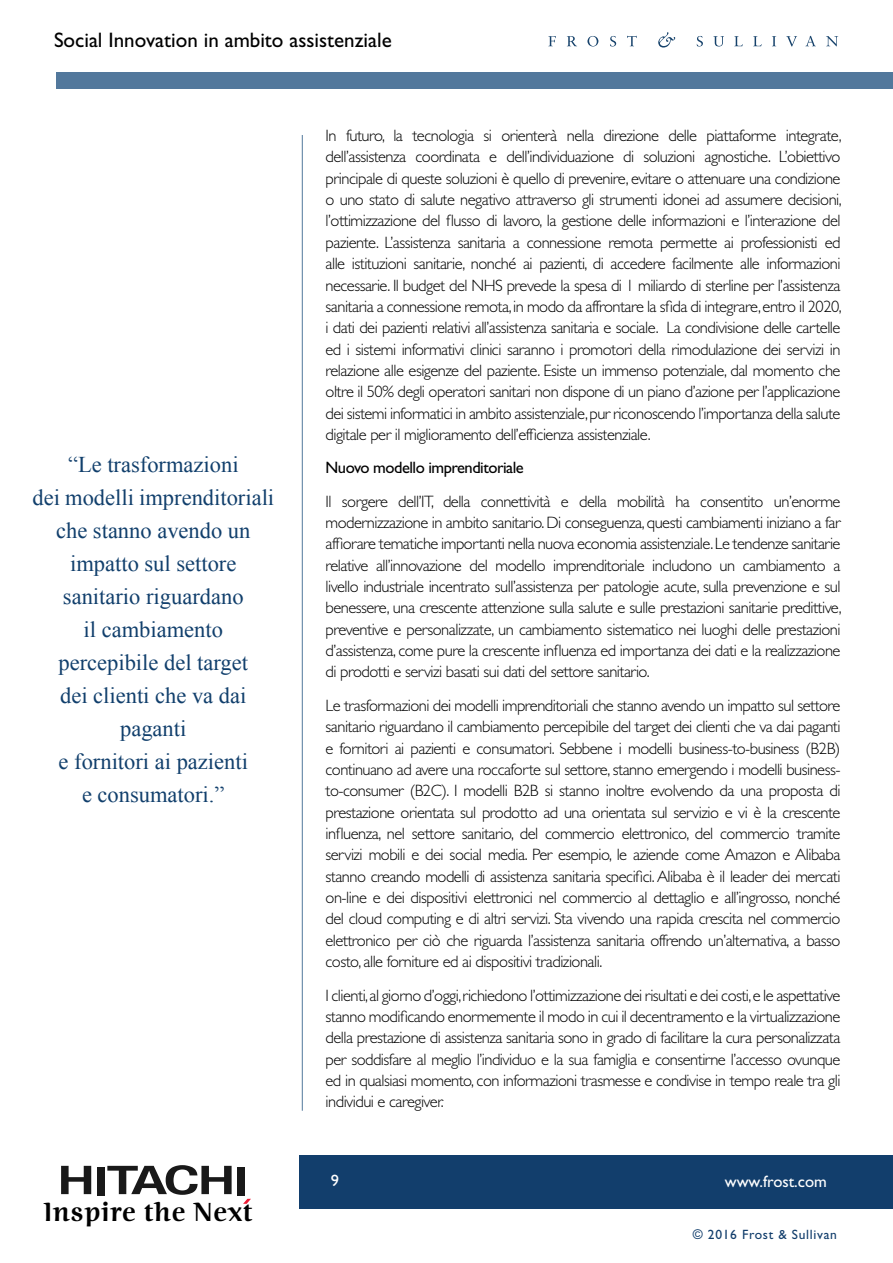
<style>
.page{position:relative;width:893px;height:1263px;background:#fff}
.page>*{position:absolute;margin:0;border:0;box-sizing:border-box;transform-origin:0 0}
.t1{font:700 27px "Ninfa W00";letter-spacing:.02em;color:#000}
.t2{font:22.5px/33px "Times New Roman";color:#113f6c;text-align:center}
.t3{font:21px "Gill Sans Std";color:#000}
.t4{font:300 16.5px/21.3px "Gill Sans Std";letter-spacing:-.03em;color:#000;text-align:justify}
.t5{font:16.5px "Gill Sans Std";letter-spacing:-.03em;color:#000}
.t6{font:16.5px "Gill Sans Std";color:#fff}
.t7{font:13.5px "Gill Sans Std";letter-spacing:.05em;color:#123e6c}
</style>
<div class="page">
<div style="left:56px;top:72px;width:837px;height:16px;background:#52789c"></div>
<svg style="left:548px;top:36px;width:8px;height:10px"></svg>
<svg style="left:567px;top:36px;width:10px;height:10px"></svg>
<svg style="left:587px;top:36px;width:11px;height:11px"></svg>
<svg style="left:610px;top:36px;width:6px;height:11px"></svg>
<svg style="left:627px;top:36px;width:10px;height:10px"></svg>
<svg style="left:697px;top:36px;width:6px;height:11px"></svg>
<svg style="left:713px;top:36px;width:11px;height:11px"></svg>
<svg style="left:734px;top:36px;width:9px;height:10px"></svg>
<svg style="left:753px;top:36px;width:9px;height:10px"></svg>
<svg style="left:772px;top:36px;width:4px;height:10px"></svg>
<svg style="left:786px;top:36px;width:11px;height:11px"></svg>
<svg style="left:805px;top:36px;width:11px;height:10px"></svg>
<svg style="left:826px;top:36px;width:12px;height:10px"></svg>
<svg style="left:658px;top:32px;width:17px;height:16px"></svg>
<div style="left:299px;top:1155px;width:594px;height:54px;background:#123e6c"></div>
<div style="left:237px;top:1167px;width:8px;height:29px;background:#191919"></div>
<svg style="left:61px;top:1166px;width:30px;height:28px"></svg>
<div style="left:97px;top:1167px;width:8px;height:29px;background:#191919"></div>
<svg style="left:107px;top:1165px;width:125px;height:30px"></svg>
<svg style="left:243px;top:1199px;width:8px;height:5px"></svg>
<hr style="left:302px;top:135px;width:1px;height:976px;background:#52789b">
<p class="t3" style="left:54px;top:28px;width:339px">Social Innovation in ambito assistenziale</p>
<h2 class="t2" style="left:32px;top:447px;width:243px">“Le trasformazioni<br>dei modelli imprenditoriali che stanno avendo un impatto sul settore sanitario riguardano<br>il cambiamento percepibile del target<br>dei clienti che va dai paganti<br>e fornitori ai pazienti<br>e consumatori.”</h2>
<h1 class="t1" style="left:44px;top:1196px;width:211px">Inspire the Next</h1>
<p class="t4" style="left:325px;top:125px;width:518px">In futuro, la tecnologia si orienterà nella direzione delle piattaforme integrate, dell’assistenza coordinata e dell’individuazione di soluzioni agnostiche. L’obiettivo principale di queste soluzioni è quello di prevenire, evitare o attenuare una condizione o uno stato di salute negativo attraverso gli strumenti idonei ad assumere decisioni, l’ottimizzazione del flusso di lavoro, la gestione delle informazioni e l’interazione del paziente. L’assistenza sanitaria a connessione remota permette ai professionisti ed alle istituzioni sanitarie, nonché ai pazienti, di accedere facilmente alle informazioni necessarie. Il budget del NHS prevede la spesa di 1 miliardo di sterline per l’assistenza sanitaria a connessione remota, in modo da affrontare la sfida di integrare, entro il 2020, i dati dei pazienti relativi all’assistenza sanitaria e sociale. La condivisione delle cartelle ed i sistemi informativi clinici saranno i promotori della rimodulazione dei servizi in relazione alle esigenze del paziente. Esiste un immenso potenziale, dal momento che oltre il 50% degli operatori sanitari non dispone di un piano d’azione per l’applicazione dei sistemi informatici in ambito assistenziale, pur riconoscendo l’importanza della salute digitale per il miglioramento dell’efficienza assistenziale.</p>
<p class="t5" style="left:325px;top:458px;width:200px">Nuovo modello imprenditoriale</p>
<p class="t4" style="left:325px;top:491px;width:518px">Il sorgere dell’IT, della connettività e della mobilità ha consentito un’enorme modernizzazione in ambito sanitario. Di conseguenza, questi cambiamenti iniziano a far affiorare tematiche importanti nella nuova economia assistenziale. Le tendenze sanitarie relative all’innovazione del modello imprenditoriale includono un cambiamento a livello industriale incentrato sull’assistenza per patologie acute, sulla prevenzione e sul benessere, una crescente attenzione sulla salute e sulle prestazioni sanitarie predittive, preventive e personalizzate, un cambiamento sistematico nei luoghi delle prestazioni d’assistenza, come pure la crescente influenza ed importanza dei dati e la realizzazione di prodotti e servizi basati sui dati del settore sanitario.</p>
<p class="t4" style="left:325px;top:695px;width:516px">Le trasformazioni dei modelli imprenditoriali che stanno avendo un impatto sul settore sanitario riguardano il cambiamento percepibile del target dei clienti che va dai paganti e fornitori ai pazienti e consumatori. Sebbene i modelli business-to-business (B2B) continuano ad avere una roccaforte sul settore, stanno emergendo i modelli business&shy;to-consumer (B2C). I modelli B2B si stanno inoltre evolvendo da una proposta di prestazione orientata sul prodotto ad una orientata sul servizio e vi è la crescente influenza, nel settore sanitario, del commercio elettronico, del commercio tramite servizi mobili e dei social media. Per esempio, le aziende come Amazon e Alibaba stanno creando modelli di assistenza sanitaria specifici. Alibaba è il leader dei mercati on-line e dei dispositivi elettronici nel commercio al dettaglio e all’ingrosso, nonché del cloud computing e di altri servizi. Sta vivendo una rapida crescita nel commercio elettronico per ciò che riguarda l’assistenza sanitaria offrendo un’alternativa, a basso costo, alle forniture ed ai dispositivi tradizionali.</p>
<p class="t4" style="left:325px;top:985px;width:516px">I clienti, al giorno d’oggi, richiedono l’ottimizzazione dei risultati e dei costi, e le aspettative stanno modificando enormemente il modo in cui il decentramento e la virtualizzazione della prestazione di assistenza sanitaria sono in grado di facilitare la cura personalizzata per soddisfare al meglio l’individuo e la sua famiglia e consentirne l’accesso ovunque ed in qualsiasi momento, con informazioni trasmesse e condivise in tempo reale tra gli individui e caregiver.</p>
<p class="t6" style="left:331px;top:1171px;width:10px">9</p>
<p class="t6" style="left:725px;top:1172px;width:104px">www.frost.com</p>
<p class="t7" style="left:693px;top:1227px;width:146px">© 2016 Frost &amp; Sullivan</p>
</div>
